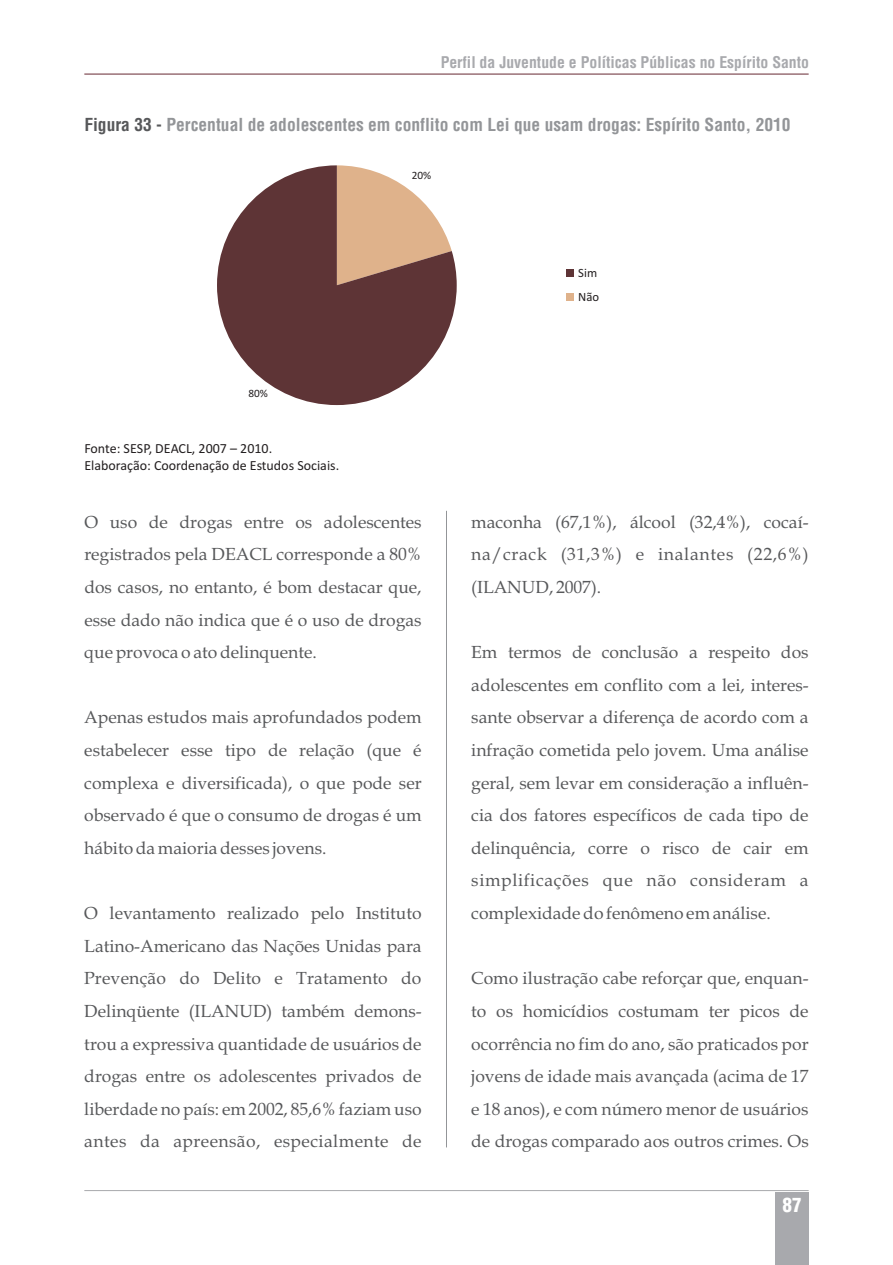
<style>
.page{position:relative;width:893px;height:1265px;background:#fff}
.page>*{position:absolute;margin:0;border:0;box-sizing:border-box;transform-origin:0 0}
.t1{font:900 condensed 19.25px "Helvetica LT";color:#fff}
.t2{font:17.5px/32.6px "Book Antiqua";color:#57585a;text-align:justify}
.t3{font:700 condensed 17.5px "Helvetica LT";color:#939598}
.t4{font:700 condensed 15.75px "Helvetica LT";color:#a8a9ad}
.t5{font:14px/17.2px "Calibri";color:#231f20}
.t6{font:12.6px/24px "Calibri";color:#231f20}
.t7{font:11.2px "Calibri";color:#231f20}
.s1{color:#57585a}
</style>
<div class="page">
<div style="left:566px;top:269px;width:8px;height:8px;background:#5e3436"></div>
<div style="left:566px;top:293px;width:8px;height:8px;background:#dfb28b"></div>
<svg style="left:217px;top:165px;width:240px;height:240px;fill:#5e3436"></svg>
<hr style="left:446px;top:511px;width:1px;height:636px;background:#939598">
<hr style="left:84px;top:1190px;width:725px;height:1px;background:#a8a9ad">
<div style="left:775px;top:1192px;width:34px;height:73px;background:#a8a9ad"></div>
<hr style="left:84px;top:74px;width:725px;height:1px;background:#662832">
<p class="t4" style="left:441px;top:57px;width:370px">Perfil da Juventude e Políticas Públicas no Espírito Santo</p>
<p class="t3" style="left:84px;top:118px;width:708px"><span class="s1">Figura 33 -</span> Percentual de adolescentes em conflito com Lei que usam drogas: Espírito Santo, 2010</p>
<p class="t7" style="left:412px;top:171px;width:21px">20%</p>
<p class="t7" style="left:249px;top:388px;width:21px">80%</p>
<p class="t5" style="left:84px;top:441px;width:256px">Fonte: SESP, DEACL, 2007 – 2010.<br>Elaboração: Coordenação de Estudos Sociais.</p>
<p class="t2" style="left:84px;top:507px;width:339px">O uso de drogas entre os adolescentes registrados pela DEACL corresponde a 80% dos casos, no entanto, é bom destacar que, esse dado não indica que é o uso de drogas que provoca o ato delinquente.</p>
<p class="t2" style="left:84px;top:703px;width:339px">Apenas estudos mais aprofundados podem estabelecer esse tipo de relação (que é complexa e diversificada), o que pode ser observado é que o consumo de drogas é um hábito da maioria desses jovens.</p>
<p class="t2" style="left:84px;top:899px;width:339px">O levantamento realizado pelo Instituto Latino-Americano das Nações Unidas para Prevenção do Delito e Tratamento do Delinqüente (ILANUD) também demons&shy;trou a expressiva quantidade de usuários de drogas entre os adolescentes privados de liberdade no país: em 2002, 85,6% faziam uso antes da apreensão, especialmente de</p>
<p class="t6" style="left:578px;top:262px;width:22px">Sim<br>Não</p>
<p class="t2" style="left:471px;top:507px;width:339px">maconha (67,1%), álcool (32,4%), cocaí&shy;na/crack (31,3%) e inalantes (22,6%) (ILANUD, 2007).</p>
<p class="t2" style="left:471px;top:638px;width:339px">Em termos de conclusão a respeito dos adolescentes em conflito com a lei, interes&shy;sante observar a diferença de acordo com a infração cometida pelo jovem. Uma análise geral, sem levar em consideração a influên&shy;cia dos fatores específicos de cada tipo de delinquência, corre o risco de cair em simplificações que não consideram a complexidade do fenômeno em análise.</p>
<p class="t2" style="left:471px;top:964px;width:339px">Como ilustração cabe reforçar que, enquan&shy;to os homicídios costumam ter picos de ocorrência no fim do ano, são praticados por jovens de idade mais avançada (acima de 17 e 18 anos), e com número menor de usuários de drogas comparado aos outros crimes. Os</p>
<p class="t1" style="left:782px;top:1197px;width:21px">87</p>
</div>
